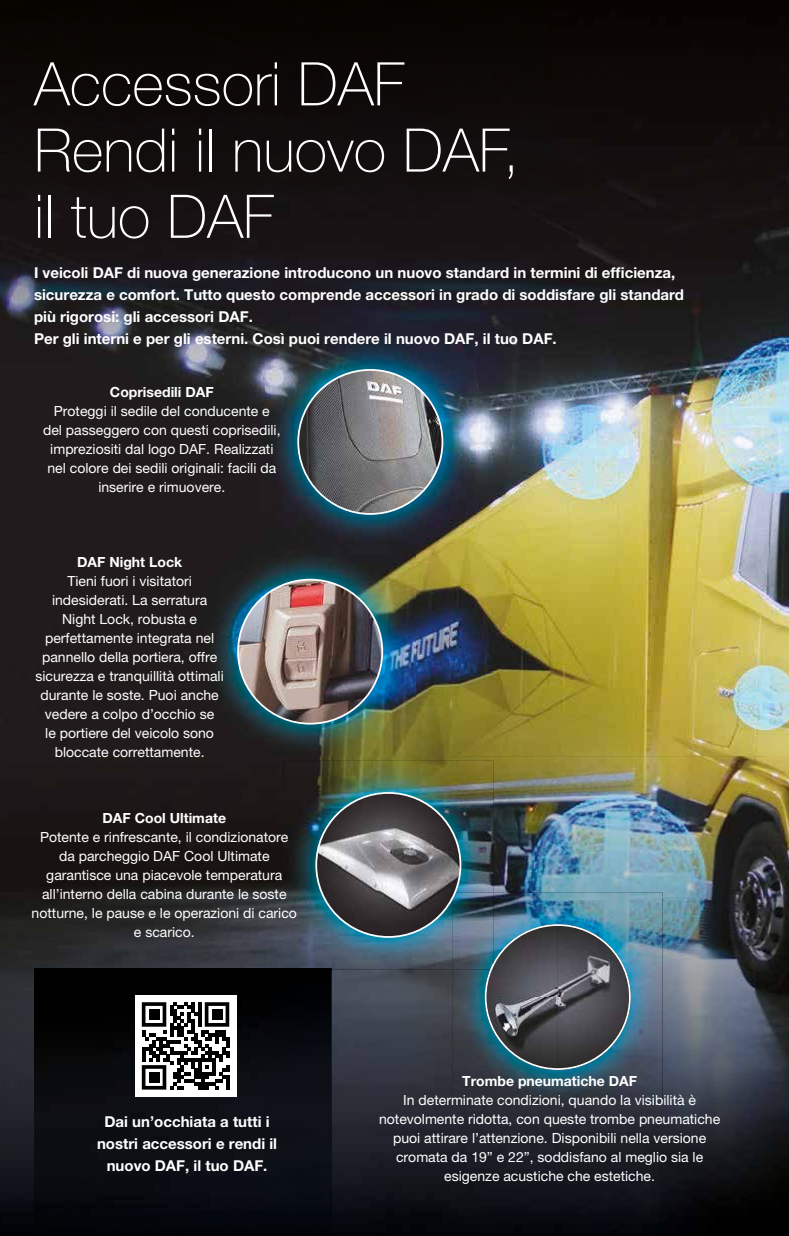
<style>
.page{position:relative;width:789px;height:1236px;background:#fff}
.page>*{position:absolute;margin:0;border:0;box-sizing:border-box;transform-origin:0 0}
.t1{font:100 60.2px/66.2px "Helvetica Neue LT Pro";color:#fff}
.t2{font:700 15px/22px "Helvetica Neue LT Pro";color:#fff}
.t3{font:14px/19px "Helvetica Neue LT Pro";color:#fff;text-align:center}
.t4{font:700 14px "Helvetica Neue LT Pro";color:#fff}
</style>
<div class="page">
<div style="left:0;top:369px;width:20px;height:387px;background:#211b1d"></div>
<img style="left:448px;top:369px;width:340px;height:387px">
<div style="left:20px;top:369px;width:245px;height:178px;background:#211b1d"></div>
<img style="left:20px;top:547px;width:428px;height:209px">
<img style="left:0;top:756px;width:270px;height:212px">
<img style="left:270px;top:756px;width:518px;height:35px">
<img style="left:270px;top:791px;width:13px;height:177px">
<img style="left:493px;top:791px;width:295px;height:106px">
<img style="left:660px;top:897px;width:128px;height:339px">
<img style="left:0;top:968px;width:34px;height:268px">
<img style="left:331px;top:970px;width:151px;height:266px">
<img style="left:482px;top:1102px;width:178px;height:134px">
<img style="left:0;top:0;width:788px;height:369px">
<img style="left:34px;top:968px;width:297px;height:268px">
<img style="left:205px;top:756px;width:209px;height:1px">
<img style="left:238px;top:580px;width:144px;height:144px;border-radius:72px">
<img style="left:452px;top:892px;width:210px;height:210px">
<img style="left:283px;top:760px;width:210px;height:210px">
<img style="left:283px;top:968px;width:48px;height:2px">
<img style="left:452px;top:892px;width:41px;height:78px">
<svg style="left:484px;top:924px;width:146px;height:146px;background:#4c5c66"></svg>
<img style="left:316px;top:793px;width:144px;height:144px;border-radius:72px">
<img style="left:265px;top:337px;width:210px;height:210px">
<img style="left:298px;top:370px;width:144px;height:144px;border-radius:72px">
<div style="left:135px;top:995px;width:101px;height:102px;background:#fff"></div>
<svg style="left:142px;top:1002px;width:87px;height:88px"></svg>
<div style="left:149px;top:1009px;width:10px;height:11px;background:#000"></div>
<div style="left:212px;top:1009px;width:10px;height:11px;background:#000"></div>
<div style="left:149px;top:1072px;width:10px;height:11px;background:#000"></div>
<h1 class="t1" style="left:34px;top:51px;width:486px">Accessori DAF<br>Rendi il nuovo DAF, il tuo DAF</h1>
<p class="t2" style="left:34px;top:261px;width:651px">I veicoli DAF di nuova generazione introducono un nuovo standard in termini di efficienza, sicurezza e comfort. Tutto questo comprende accessori in grado di soddisfare gli standard più rigorosi: gli accessori DAF.<br>Per gli interni e per gli esterni. Così puoi rendere il nuovo DAF, il tuo DAF.</p>
<p class="t4" style="left:110px;top:384px;width:105px">Coprisedili DAF</p>
<p class="t3" style="left:43px;top:402px;width:239px">Proteggi il sedile del conducente e del passeggero con questi coprisedili, impreziositi dal logo DAF. Realizzati nel colore dei sedili originali: facili da inserire e rimuovere.</p>
<p class="t4" style="left:77px;top:553px;width:106px">DAF Night Lock</p>
<p class="t3" style="left:35px;top:571px;width:190px">Tieni fuori i visitatori indesiderati. La serratura<br>Night Lock, robusta e perfettamente integrata nel pannello della portiera, offre sicurezza e tranquillità ottimali durante le soste. Puoi anche vedere a colpo d’occhio se<br>le portiere del veicolo sono bloccate correttamente.</p>
<p class="t4" style="left:102px;top:809px;width:125px">DAF Cool Ultimate</p>
<p class="t3" style="left:32px;top:827px;width:266px">Potente e rinfrescante, il condizionatore da parcheggio DAF Cool Ultimate garantisce una piacevole temperatura all’interno della cabina durante le soste notturne, le pause e le operazioni di carico e scarico.</p>
<p class="t2" style="left:97px;top:1110px;width:181px;text-align:center">Dai un’occhiata a tutti i nostri accessori e rendi il nuovo DAF, il tuo DAF.</p>
<p class="t4" style="left:462px;top:1073px;width:176px">Trombe pneumatiche DAF</p>
<p class="t3" style="left:379px;top:1091px;width:342px">In determinate condizioni, quando la visibilità è notevolmente ridotta, con queste trombe pneumatiche puoi attirare l’attenzione. Disponibili nella versione cromata da 19” e 22”, soddisfano al meglio sia le esigenze acustiche che estetiche.</p>
</div>
